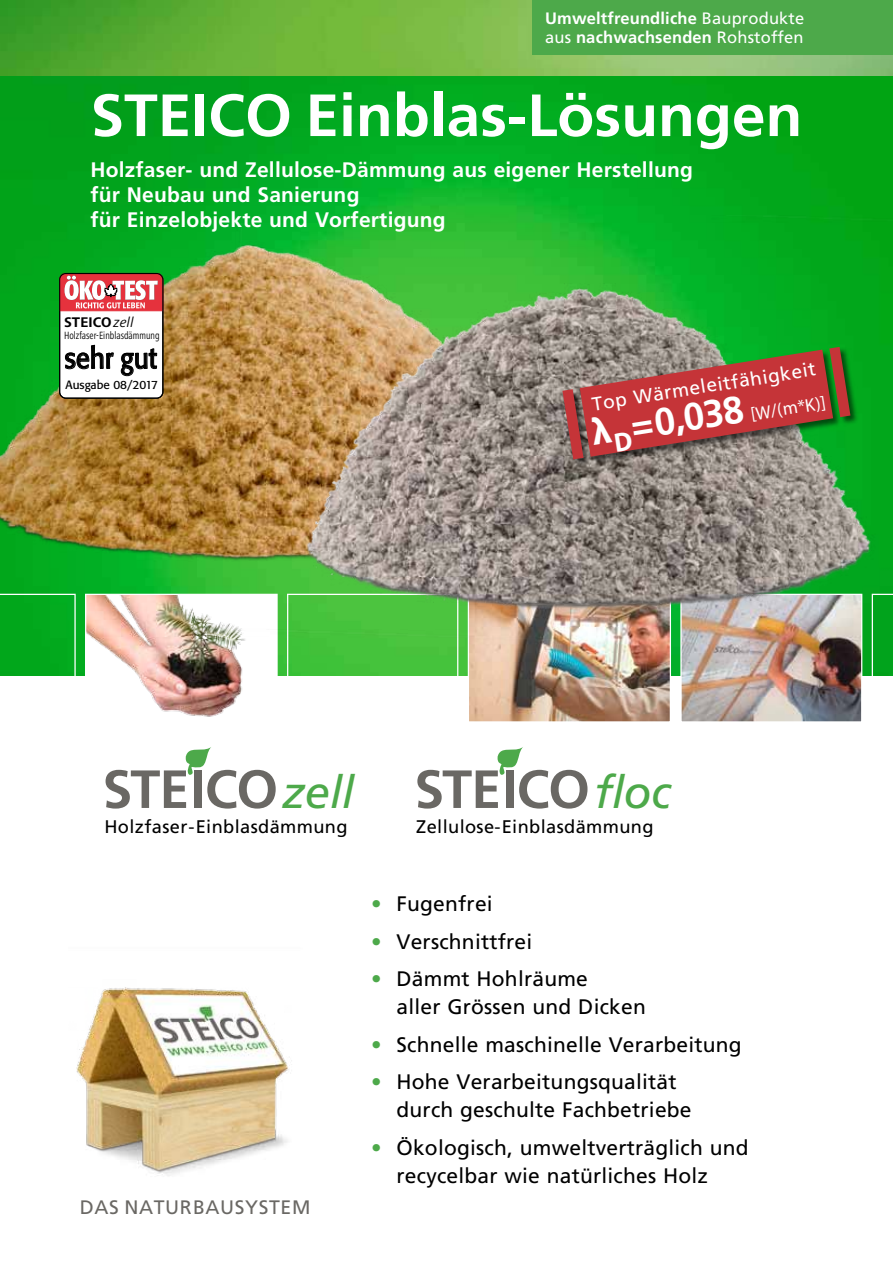
<style>
.page{position:relative;width:893px;height:1263px;background:#fff}
.page>*{position:absolute;margin:0;border:0;box-sizing:border-box;transform-origin:0 0}
.t1{font:700 59.55px "Frutiger";color:#fff}
.t2{font:italic 45.45px "Frutiger";letter-spacing:-.01em;color:#4da94a}
.t3{font:28.95px "Formata BQ";color:#000;scale:.89 1}
.t4{font:21px/28px "Frutiger";letter-spacing:.01em;color:#000}
.t5{font:700 21px/25.2px "Frutiger";letter-spacing:.01em;color:#fff}
.t6{font:19.5px "Frutiger";letter-spacing:.03em;color:#6a6864}
.t7{font:19.2px "Frutiger";color:#fff}
.t8{font:18.6px "Myriad Pro";color:#fff}
.t9{font:18.3px "Frutiger";letter-spacing:.02em;color:#000}
.t10{font:700 16.5px/19.5px "Frutiger";letter-spacing:.01em;color:#fff}
.t11{font:700 14.55px "Frutiger Next Pro";letter-spacing:.01em;color:#000}
.t12{font:11.85px "Formata BQ";color:#000}
.t13{font:condensed 10.8px "Frutiger Next Pro";color:#000;scale:.9 1}
.s1{font-weight:400}
.s2{font-weight:400;font-style:italic}
.s3{font-weight:700;font-size:38.25px}
.s4{font-weight:700;font-size:26.85px}
.s5{font-family:"Frutiger";font-weight:700;font-size:38.25px}
.s6{font-weight:700;color:#4da94a}
</style>
<div class="page">
<img style="left:0;top:75px;width:893px;height:600px">
<svg style="left:106px;top:747px;width:170px;height:62px"></svg>
<svg style="left:417px;top:747px;width:170px;height:62px"></svg>
<svg style="left:872px;top:671px;width:21px;height:5px"></svg>
<img style="left:682px;top:671px;width:178px;height:50px">
<div style="left:680px;top:594px;width:182px;height:129px;border:1px solid #fff"></div>
<img style="left:470px;top:671px;width:199px;height:50px">
<div style="left:468px;top:594px;width:203px;height:129px;border:1px solid #fff"></div>
<img style="left:87px;top:603px;width:189px;height:114px">
<div style="left:0;top:603px;width:76px;height:73px;background:#01a71b"></div>
<img style="left:0;top:226px;width:184px;height:377px">
<img style="left:184px;top:216px;width:709px;height:455px">
<img style="left:0;top:0;width:893px;height:75px">
<div style="left:533px;top:0;width:360px;height:54px;background:#4da94a"></div>
<img style="left:76px;top:987px;width:216px;height:189px">
<div style="left:562px;top:347px;width:297px;height:121px;background:#000;opacity:.55"></div>
<svg style="left:562px;top:347px;width:288px;height:112px;background:#9d584b"></svg>
<div style="left:60px;top:273px;width:103px;height:125px;background:#fff;border-radius:6px"></div>
<div style="left:59px;top:273px;width:104px;height:126px;border:1px solid #000;border-radius:6px"></div>
<svg style="left:59px;top:272px;width:105px;height:40px"></svg>
<svg style="left:65px;top:344px;width:49px;height:26px"></svg>
<svg style="left:121px;top:348px;width:37px;height:28px"></svg>
<p class="t10" style="left:545px;top:8px;width:261px">Umweltfreundliche <span class="s1">Bauprodukte aus</span> nachwachsenden <span class="s1">Rohstoffen</span></p>
<h1 class="t1" style="left:91px;top:80px;width:713px">STEICO Einblas-Lösungen</h1>
<p class="t5" style="left:90px;top:157px;width:604px">Holzfaser- und Zellulose-Dämmung aus eigener Herstellung für Neubau und Sanierung<br>für Einzelobjekte und Vorfertigung</p>
<p class="t11" style="left:64px;top:314px;width:71px">STEICO<span class="s2">zell</span></p>
<p class="t13" style="left:64px;top:329px;width:108px">Holzfaser-Einblasdämmung</p>
<p class="t12" style="left:66px;top:378px;width:94px">Ausgabe 08/2017</p>
<h3 class="t3" style="left:65px;top:341px;width:105px">sehr gut</h3>
<p class="t7" style="left:590px;top:393px;width:231px;rotate:-9deg">Top Wärmeleitfähigkeit</p>
<p class="t8" style="left:591px;top:428px;width:237px;rotate:-9deg"><span class="s3">λ</span><span class="s4">D</span><span class="s5">=0,038</span> [W/(m*K)]</p>
<h2 class="t2" style="left:283px;top:766px;width:74px">zell</h2>
<p class="t9" style="left:104px;top:816px;width:245px">Holzfaser-Einblasdämmung</p>
<h2 class="t2" style="left:594px;top:766px;width:79px">floc</h2>
<p class="t9" style="left:416px;top:816px;width:239px">Zellulose-Einblasdämmung</p>
<p class="t6" style="left:80px;top:1195px;width:232px">Das Naturbausystem</p>
<p class="t4" style="left:371px;top:890px;width:123px"><span class="s6">•</span> Fugenfrei</p>
<p class="t4" style="left:371px;top:927px;width:163px"><span class="s6">•</span> Verschnittfrei</p>
<p class="t4" style="left:396px;top:965px;width:251px;text-indent:-26px"><span class="s6">•</span> Dämmt Hohlräume<br>aller Grössen und Dicken</p>
<p class="t4" style="left:371px;top:1030px;width:372px"><span class="s6">•</span> Schnelle maschinelle Verarbeitung</p>
<p class="t4" style="left:396px;top:1068px;width:297px;text-indent:-26px"><span class="s6">•</span> Hohe Verarbeitungsqualität durch geschulte Fachbetriebe</p>
<p class="t4" style="left:396px;top:1133px;width:354px;text-indent:-26px"><span class="s6">•</span> Ökologisch, umweltverträglich und recycelbar wie natürliches Holz</p>
</div>
